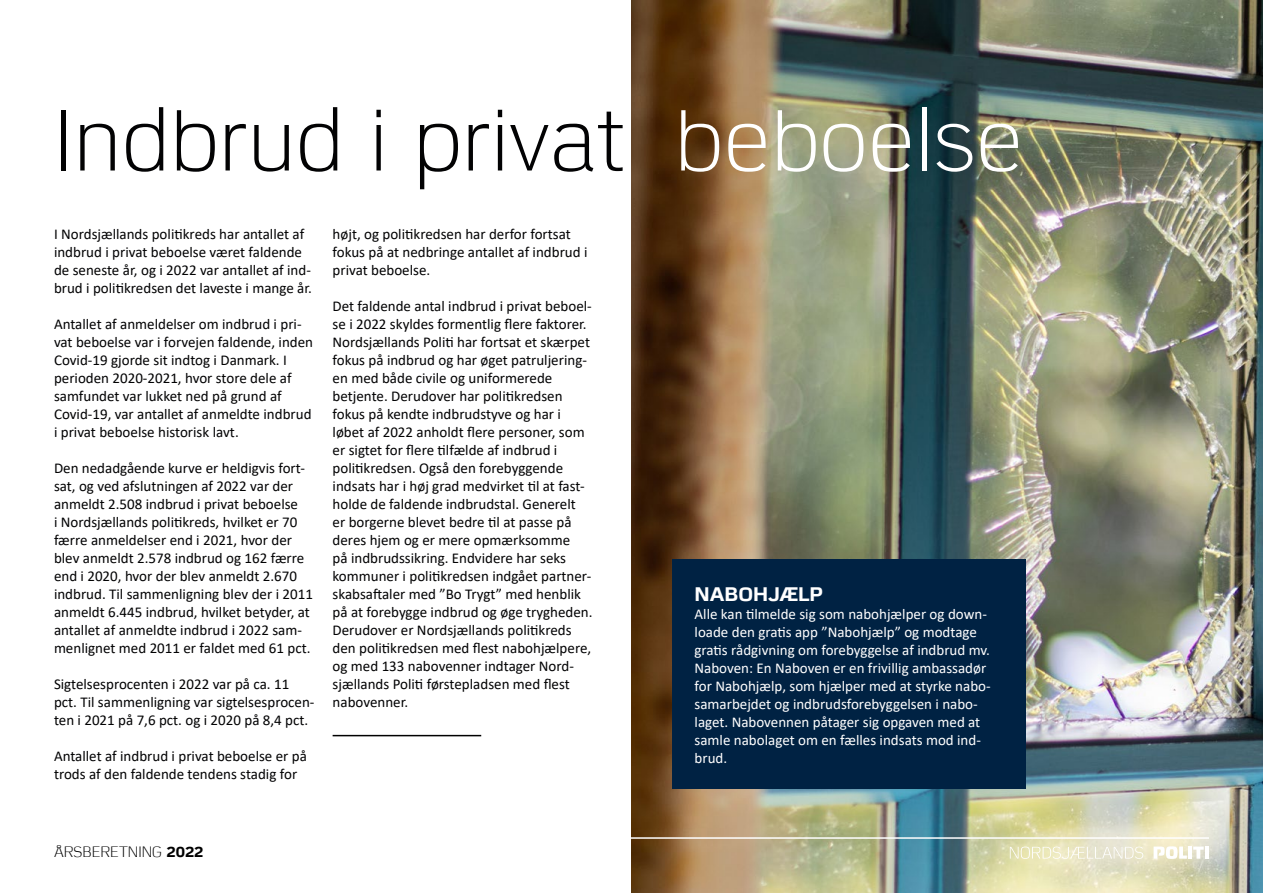
<style>
.page{position:relative;width:1263px;height:893px;background:#fff}
.page>*{position:absolute;margin:0;border:0;box-sizing:border-box;transform-origin:0 0}
.t1{font:300 87px "Politi";color:#020203}
.t2{font:700 19.5px "Politi";color:#fff}
.t3{font:15px/18px "Calibri";color:#020203}
.t4{font:15px/18px "Calibri";color:#fff}
.t5{font:300 15px "Politi";color:#000}
.s1{color:#fff}
.s2{font-weight:700}
</style>
<div class="page">
<img style="left:631px;top:0;width:632px;height:893px">
<div style="left:673px;top:559px;width:353px;height:230px;background:#002243"></div>
<hr style="left:54px;top:837px;width:1155px;height:2px;background:#fff">
<svg style="left:1153px;top:846px;width:34px;height:13px"></svg>
<hr style="left:1188px;top:846px;width:4px;height:13px;background:#fff">
<svg style="left:1193px;top:846px;width:11px;height:13px"></svg>
<hr style="left:1205px;top:846px;width:4px;height:13px;background:#fff">
<svg style="left:1010px;top:847px;width:133px;height:12px"></svg>
<hr style="left:333px;top:735px;width:148px;height:1px;background:#000">
<h1 class="t1" style="left:54px;top:94px;width:971px">Indbrud i privat <span class="s1">beboelse</span></h1>
<p class="t3" style="left:54px;top:224px;width:259px">I Nordsjællands politikreds har antallet af indbrud i privat beboelse været faldende de seneste år, og i 2022 var antallet af ind&shy;brud i politikredsen det laveste i mange år.</p>
<p class="t3" style="left:54px;top:314px;width:261px">Antallet af anmeldelser om indbrud i pri&shy;vat beboelse var i forvejen faldende, inden Covid-19 gjorde sit indtog i Danmark. I perioden 2020-2021, hvor store dele af samfundet var lukket ned på grund af Covid-19, var antallet af anmeldte indbrud i privat beboelse historisk lavt.</p>
<p class="t3" style="left:54px;top:458px;width:260px">Den nedadgående kurve er heldigvis fort&shy;sat, og ved afslutningen af 2022 var der anmeldt 2.508 indbrud i privat beboelse<br>i Nordsjællands politikreds, hvilket er 70 færre anmeldelser end i 2021, hvor der blev anmeldt 2.578 indbrud og 162 færre end i 2020, hvor der blev anmeldt 2.670 indbrud. Til sammenligning blev der i 2011 anmeldt 6.445 indbrud, hvilket betyder, at antallet af anmeldte indbrud i 2022 sam&shy;menlignet med 2011 er faldet med 61 pct.</p>
<p class="t3" style="left:54px;top:674px;width:262px">Sigtelsesprocenten i 2022 var på ca. 11 pct. Til sammenligning var sigtelsesprocen&shy;ten i 2021 på 7,6 pct. og i 2020 på 8,4 pct.</p>
<p class="t3" style="left:54px;top:746px;width:254px">Antallet af indbrud i privat beboelse er på trods af den faldende tendens stadig for</p>
<p class="t3" style="left:333px;top:224px;width:256px">højt, og politikredsen har derfor fortsat fokus på at nedbringe antallet af indbrud i privat beboelse.</p>
<p class="t3" style="left:333px;top:296px;width:261px">Det faldende antal indbrud i privat beboel&shy;se i 2022 skyldes formentlig flere faktorer.<br>Nordsjællands Politi har fortsat et skærpet fokus på indbrud og har øget patruljering&shy;en med både civile og uniformerede betjente. Derudover har politikredsen fokus på kendte indbrudstyve og har i løbet af 2022 anholdt flere personer, som er sigtet for flere tilfælde af indbrud i politikredsen. Også den forebyggende indsats har i høj grad medvirket til at fast&shy;holde de faldende indbrudstal. Generelt<br>er borgerne blevet bedre til at passe på deres hjem og er mere opmærksomme<br>på indbrudssikring. Endvidere har seks kommuner i politikredsen indgået partner&shy;skabsaftaler med ”Bo Trygt” med henblik på at forebygge indbrud og øge trygheden.<br>Derudover er Nordsjællands politikreds den politikredsen med flest nabohjælpere, og med 133 nabovenner indtager Nord&shy;sjællands Politi førstepladsen med flest nabovenner.</p>
<p class="t5" style="left:54px;top:844px;width:151px">ÅRSBERETNING <span class="s2">2022</span></p>
<h2 class="t2" style="left:694px;top:584px;width:130px">NABOHJÆLP</h2>
<p class="t4" style="left:694px;top:605px;width:298px">Alle kan tilmelde sig som nabohjælper og down&shy;loade den gratis app ”Nabohjælp” og modtage gratis rådgivning om forebyggelse af indbrud mv.<br>Naboven: En Naboven er en frivillig ambassadør for Nabohjælp, som hjælper med at styrke nabo&shy;samarbejdet og indbrudsforebyggelsen i nabo&shy;laget. Nabovennen påtager sig opgaven med at samle nabolaget om en fælles indsats mod ind&shy;brud.</p>
</div>
